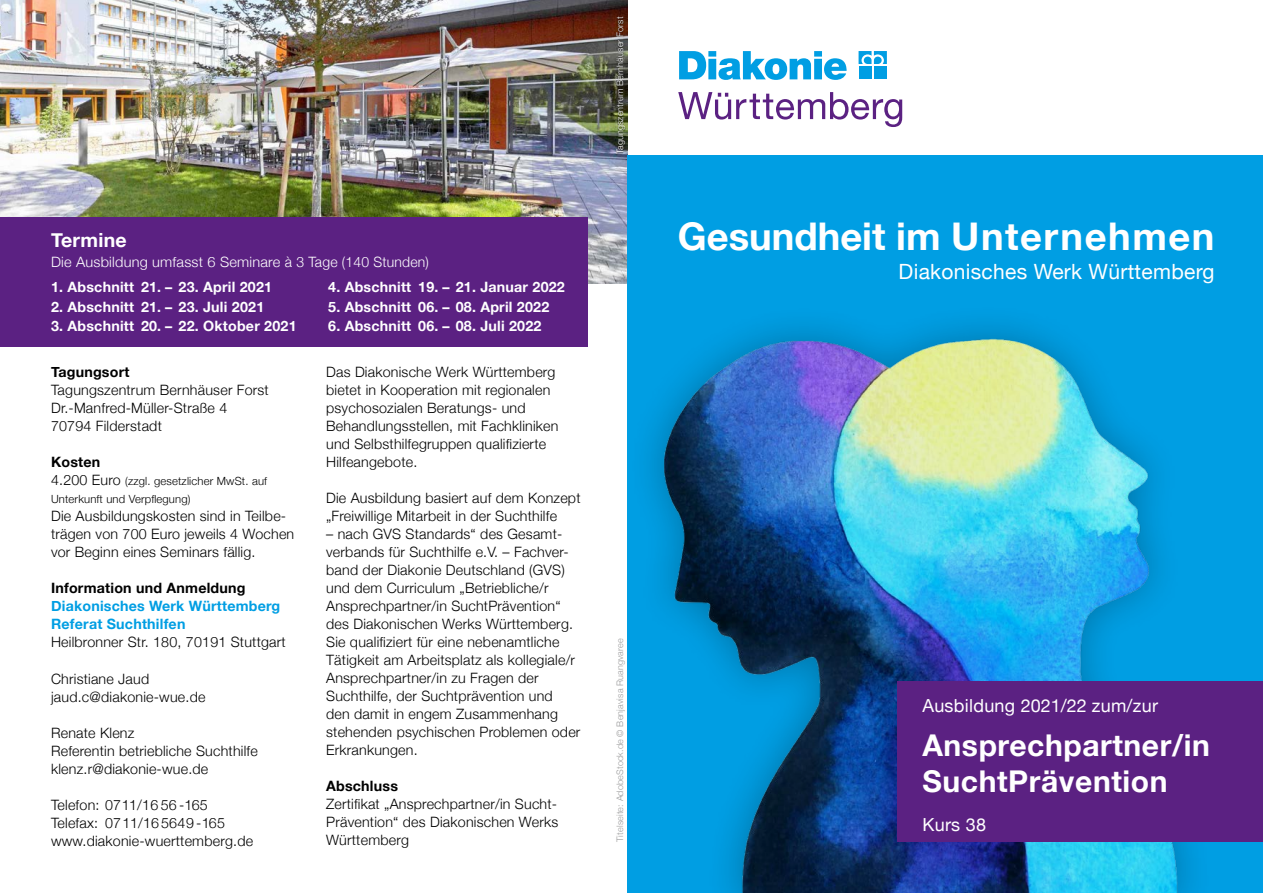
<style>
.page{position:relative;width:1263px;height:893px;background:#fff}
.page>*{position:absolute;margin:0;border:0;box-sizing:border-box;transform-origin:0 0}
.Headline{font:700 38.1px "Helvetica Neue";letter-spacing:.02em;color:#fff}
.Copytext{font:700 30px "Helvetica Neue";letter-spacing:.02em;color:#fff}
.Copytext-2{font:21px "Helvetica Neue";letter-spacing:.015em;color:#fff}
.t1{font:700 19.5px "Helvetica Neue";letter-spacing:.015em;color:#fff}
.Copytext-3{font:18px "Helvetica Neue";letter-spacing:.015em;color:#fff}
.Copytext_eingerückt{font:18px "Helvetica Neue";letter-spacing:.015em;color:#fff}
.Copytext-4{font:300 14.25px/18px "Helvetica Neue";letter-spacing:.015em;color:#000}
.Copytext_eingerückt-2{font:700 14.25px "Helvetica Neue";letter-spacing:.015em;color:#fff}
.t2{font:300 14.25px "Helvetica Neue";letter-spacing:.015em;color:#fff}
.Copytext-5{font:700 14.25px "Helvetica Neue";letter-spacing:.015em;color:#000}
.Copytext-6{font:700 14.25px "Helvetica Neue";letter-spacing:.015em;color:#009ee3}
.Copytext-7{font:300 11.25px/18px "Helvetica Neue";letter-spacing:.015em;color:#000}
.Copytext_eingerückt-3{font:300 9px "Helvetica Neue";letter-spacing:.015em;color:#9c9c9d}
.Copytext_eingerückt-4{font:300 9px "Helvetica Neue";letter-spacing:.015em;color:#fff}
.s1{font-weight:700}
.s2{font-size:14.25px}
.s3{font-weight:700;color:#009ee3}
</style>
<div class="page">
<img style="left:0;top:0;width:627px;height:283px">
<div style="left:627px;top:155px;width:636px;height:738px;background:#009ee3"></div>
<img style="left:653px;top:324px;width:538px;height:569px">
<div style="left:897px;top:681px;width:366px;height:161px;background:#5b2182"></div>
<div style="left:0;top:217px;width:587px;height:130px;background:#5b2182"></div>
<div style="left:616px;top:16px;width:10px;height:139px;background:#000;opacity:.75"></div>
<svg style="left:679px;top:51px;width:167px;height:29px"></svg>
<svg style="left:858px;top:51px;width:29px;height:13px"></svg>
<div style="left:858px;top:66px;width:13px;height:13px;background:#009ee3"></div>
<div style="left:874px;top:66px;width:13px;height:13px;background:#009ee3"></div>
<svg style="left:678px;top:92px;width:224px;height:35px"></svg>
<h3 class="t1" style="left:51px;top:225px;width:77px">Termine</h3>
<p class="t2" style="left:51px;top:250px;width:379px">Die Ausbildung umfasst 6 Seminare à 3 Tage (140 Stunden)</p>
<p class="Copytext_eingerückt-2" style="left:51px;top:276px;width:223px">1. Abschnitt 21. – 23. April 2021</p>
<p class="Copytext_eingerückt-2" style="left:51px;top:296px;width:215px">2. Abschnitt 21. – 23. Juli 2021</p>
<p class="Copytext_eingerückt-2" style="left:51px;top:315px;width:247px">3. Abschnitt 20. – 22. Oktober 2021</p>
<p class="Copytext-4" style="left:51px;top:362px;width:219px"><span class="s1">Tagungsort<br></span>Tagungszentrum Bernhäuser Forst</p>
<p class="Copytext-4" style="left:51px;top:398px;width:178px">Dr.-Manfred-Müller-Straße 4<br>70794 Filderstadt</p>
<p class="Copytext-5" style="left:51px;top:451px;width:51px">Kosten</p>
<p class="Copytext-7" style="left:51px;top:472px;width:218px"><span class="s2">4.200 Euro</span> (zzgl. gesetzlicher MwSt. auf<br>Unterkunft und Verpflegung)</p>
<p class="Copytext-4" style="left:51px;top:506px;width:245px">Die Ausbildungskosten sind in Teilbe&shy;trägen von 700 Euro jeweils 4 Wochen vor Beginn eines Seminars fällig.</p>
<p class="Copytext-5" style="left:51px;top:577px;width:196px">Information und Anmeldung</p>
<p class="Copytext-6" style="left:51px;top:595px;width:231px">Diakonisches Werk Württemberg</p>
<p class="Copytext-4" style="left:51px;top:614px;width:236px"><span class="s3">Referat Suchthilfen<br></span>Heilbronner Str. 180, 70191 Stuttgart</p>
<p class="Copytext-4" style="left:51px;top:668px;width:100px">Christiane Jaud</p>
<p class="Copytext-4" style="left:51px;top:686px;width:156px">jaud.c@diakonie-wue.de</p>
<p class="Copytext-4" style="left:51px;top:722px;width:85px">Renate Klenz</p>
<p class="Copytext-4" style="left:51px;top:740px;width:208px">Referentin betriebliche Suchthilfe klenz.r@diakonie-wue.de</p>
<p class="Copytext-4" style="left:51px;top:794px;width:158px">Telefon: 0711/16 56 -165</p>
<p class="Copytext-4" style="left:51px;top:812px;width:175px">Telefax: 0711/165649 -165</p>
<p class="Copytext-4" style="left:51px;top:830px;width:204px">www.diakonie-wuerttemberg.de</p>
<p class="Copytext_eingerückt-2" style="left:328px;top:276px;width:238px">4. Abschnitt 19. – 21. Januar 2022</p>
<p class="Copytext_eingerückt-2" style="left:328px;top:296px;width:223px">5. Abschnitt 06. – 08. April 2022</p>
<p class="Copytext_eingerückt-2" style="left:328px;top:315px;width:215px">6. Abschnitt 06. – 08. Juli 2022</p>
<p class="Copytext-4" style="left:326px;top:362px;width:234px">Das Diakonische Werk Württemberg bietet in Kooperation mit regionalen psychosozialen Beratungs- und Behandlungsstellen, mit Fachkliniken und Selbsthilfegruppen qualifizierte Hilfeangebote.</p>
<p class="Copytext-4" style="left:326px;top:488px;width:256px">Die Ausbildung basiert auf dem Konzept „Freiwillige Mitarbeit in der Suchthilfe</p>
<p class="Copytext-4" style="left:326px;top:524px;width:256px">– nach GVS Standards“ des Gesamt&shy;verbands für Suchthilfe e.V. – Fachver&shy;band der Diakonie Deutschland (GVS) und dem Curriculum „Betriebliche/r Ansprechpartner/in SuchtPrävention“ des Diakonischen Werks Württemberg.<br>Sie qualifiziert für eine nebenamtliche Tätigkeit am Arbeitsplatz als kollegiale/r Ansprechpartner/in zu Fragen der Suchthilfe, der Suchtprävention und<br>den damit in engem Zusammenhang stehenden psychischen Problemen oder Erkrankungen.</p>
<p class="Copytext-5" style="left:326px;top:775px;width:73px">Abschluss</p>
<p class="Copytext-4" style="left:326px;top:794px;width:234px;text-align:justify">Zertifikat „Ansprechpartner/in Sucht-Prävention“ des Diakonischen Werks Württemberg</p>
<p class="Copytext_eingerückt-4" style="left:613px;top:154px;width:139px;rotate:-90deg">Tagungszentrum Bernhäuser Forst</p>
<p class="Copytext_eingerückt-3" style="left:613px;top:842px;width:205px;rotate:-90deg">Titelseite: AdobeStock.de © Benjavisa Ruangvaree</p>
<p class="Headline" style="left:678px;top:207px;width:538px">Gesundheit im Unternehmen</p>
<p class="Copytext-2" style="left:898px;top:256px;width:317px">Diakonisches Werk Württemberg</p>
<p class="Copytext-3" style="left:922px;top:693px;width:237px">Ausbildung 2021/22 zum/zur</p>
<p class="Copytext" style="left:922px;top:721px;width:289px">Ansprechpartner/in</p>
<p class="Copytext" style="left:922px;top:757px;width:247px">SuchtPrävention</p>
<p class="Copytext_eingerückt" style="left:922px;top:812px;width:65px">Kurs 38</p>
</div>
